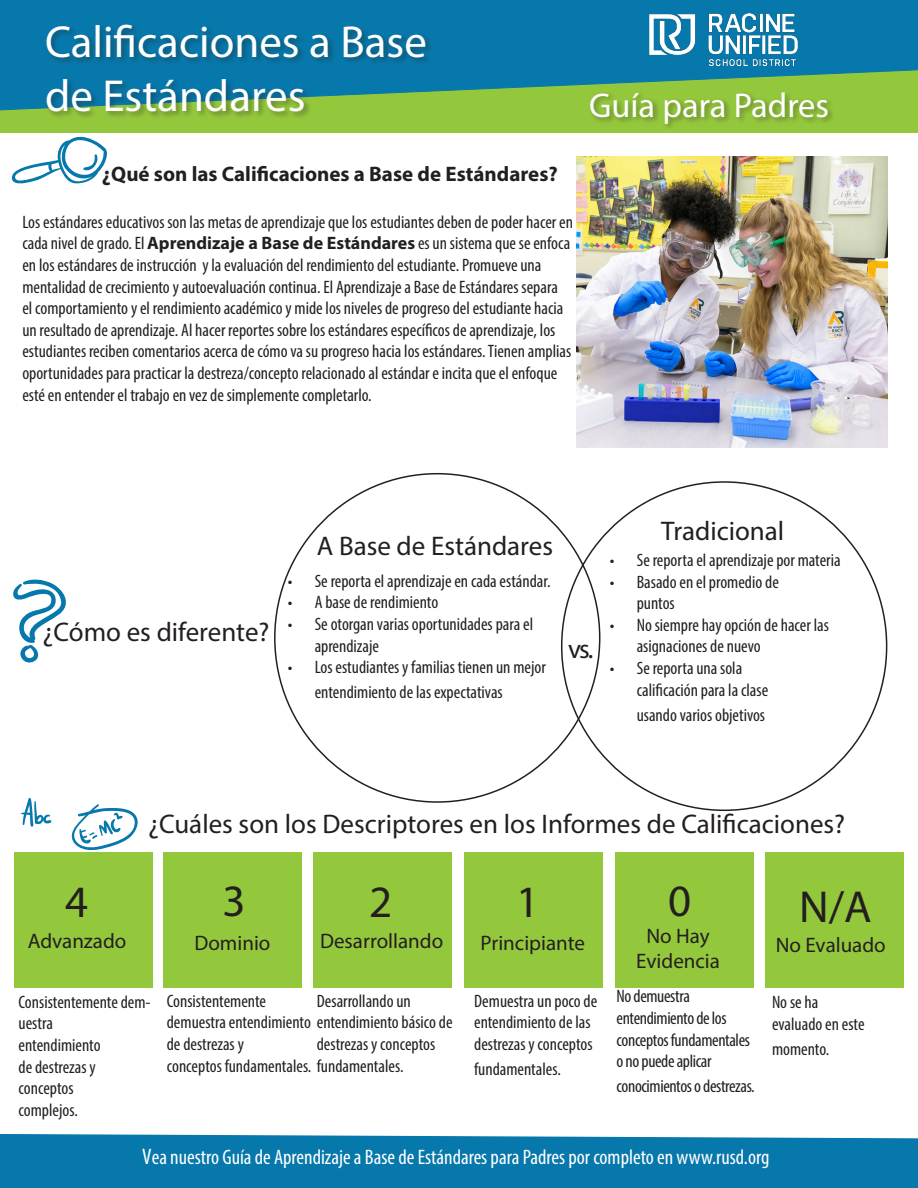
<style>
.page{position:relative;width:918px;height:1188px;background:#fff}
.page>*{position:absolute;margin:0;border:0;box-sizing:border-box;transform-origin:0 0}
.t1{font:45px/54px "Myriad Pro";color:#fff}
.t2{font:45px "Myriad Pro";color:#231f20}
.t3{font:34.5px "Myriad Pro";color:#fff}
.t4{font:27px "Myriad Pro";color:#231f20}
.t5{font:condensed 21px "Myriad Pro";color:#fff}
.t6{font:21px/25.2px "Myriad Pro";color:#231f20;text-align:center}
.t7{font:700 21px "Myriad Pro";color:#231f20}
.t8{font:condensed 18px/21.6px "Myriad Pro";color:#231f20}
.t9{font:condensed 18px/21.6px "Myriad Pro";letter-spacing:-.02em;color:#231f20}
.s1{font-weight:700;font-stretch:normal}
.s2{font-size:22.5px}
</style>
<div class="page">
<div style="left:0;top:117px;width:918px;height:16px;background:#94c83c"></div>
<svg style="left:0;top:0;width:918px;height:117px;background:#228795"></svg>
<div style="left:45px;top:23px;width:388px;height:97px;background:#231f20;opacity:.4"></div>
<div style="left:588px;top:90px;width:248px;height:41px;background:#231f20;opacity:.4"></div>
<img style="left:576px;top:156px;width:311px;height:292px">
<div style="left:0;top:1134px;width:918px;height:54px;background:#0778ab"></div>
<img style="left:650px;top:13px;width:147px;height:52px">
<svg style="left:11px;top:136px;width:96px;height:48px"></svg>
<svg style="left:71px;top:804px;width:67px;height:47px"></svg>
<svg style="left:21px;top:798px;width:30px;height:29px"></svg>
<div style="left:14px;top:852px;width:139px;height:136px;background:#94c83c"></div>
<div style="left:163px;top:852px;width:139px;height:136px;background:#94c83c"></div>
<div style="left:313px;top:852px;width:139px;height:136px;background:#94c83c"></div>
<div style="left:464px;top:852px;width:139px;height:136px;background:#94c83c"></div>
<div style="left:615px;top:852px;width:139px;height:136px;background:#94c83c"></div>
<div style="left:765px;top:852px;width:139px;height:135px;background:#94c83c"></div>
<svg style="left:13px;top:579px;width:53px;height:84px"></svg>
<p class="t1" style="left:45px;top:14px;width:383px">Calificaciones a Base de Estándares</p>
<p class="t7" style="left:102px;top:160px;width:457px">¿Qué son las Calificaciones a Base de Estándares?</p>
<p class="t8" style="left:22px;top:211px;width:552px">Los estándares educativos son las metas de aprendizaje que los estudiantes deben de poder hacer en cada nivel de grado. El <span class="s1">Aprendizaje a Base de Estándares</span> es un sistema que se enfoca en los estándares de instrucción y la evaluación del rendimiento del estudiante. Promueve una mentalidad de crecimiento y autoevaluación continua. El Aprendizaje a Base de Estándares separa<br>el comportamiento y el rendimiento académico y mide los niveles de progreso del estudiante hacia un resultado de aprendizaje. Al hacer reportes sobre los estándares específicos de aprendizaje, los estudiantes reciben comentarios acerca de cómo va su progreso hacia los estándares. Tienen amplias oportunidades para practicar la destreza/concepto relacionado al estándar e incita que el enfoque esté en entender el trabajo en vez de simplemente completarlo.</p>
<p class="t3" style="left:589px;top:84px;width:242px">Guía para Padres</p>
<p class="t4" style="left:43px;top:616px;width:228px">¿Cómo es diferente?</p>
<p class="t4" style="left:317px;top:529px;width:238px">A Base de Estándares</p>
<p class="t8" style="left:288px;top:570px;width:264px">• Se reporta el aprendizaje en cada estándar.</p>
<p class="t8" style="left:288px;top:591px;width:152px">• A base de rendimiento</p>
<p class="t8" style="left:315px;top:613px;width:220px;text-indent:-27px">• Se otorgan varias oportunidades para el aprendizaje</p>
<p class="t8" style="left:315px;top:654px;width:233px;line-height:25.2px;text-indent:-27px">• Los estudiantes y familias tienen un mejor entendimiento de las expectativas</p>
<p class="t4" style="left:568px;top:632px;width:27px">vs.</p>
<p class="t4" style="left:661px;top:514px;width:125px">Tradicional</p>
<p class="t8" style="left:610px;top:549px;width:232px">• Se reporta el aprendizaje por materia</p>
<p class="t8" style="left:637px;top:571px;width:144px;text-indent:-27px">• Basado en el promedio de puntos</p>
<p class="t8" style="left:637px;top:614px;width:194px;text-indent:-27px">• No siempre hay opción de hacer las asignaciones de nuevo</p>
<p class="t8" style="left:637px;top:657px;width:133px;text-indent:-27px">• Se reporta una sola calificación para la clase</p>
<p class="t8" style="left:637px;top:704px;width:130px">usando varios objetivos</p>
<p class="t4" style="left:148px;top:807px;width:699px">¿Cuáles son los Descriptores en los Informes de Calificaciones?</p>
<p class="t2" style="left:65px;top:874px;width:25px">4</p>
<p class="t6" style="left:28px;top:928px;width:100px">Advanzado</p>
<p class="t8" style="left:19px;top:991px;width:134px">Consistentemente dem&shy;uestra<br>entendimiento<br>de destrezas y conceptos<br>complejos.</p>
<p class="t2" style="left:222px;top:874px;width:25px">3</p>
<p class="t2" style="left:369px;top:874px;width:25px">2</p>
<p class="t2" style="left:516px;top:874px;width:25px">1</p>
<p class="t2" style="left:668px;top:874px;width:25px">0</p>
<p class="t2" style="left:799px;top:879px;width:74px">N/A</p>
<p class="t6" style="left:194px;top:930px;width:78px">Dominio</p>
<p class="t6" style="left:320px;top:928px;width:125px">Desarrollando</p>
<p class="t6" style="left:481px;top:930px;width:106px">Principiante</p>
<p class="t6" style="left:636px;top:923px;width:85px">No Hay<br>Evidencia</p>
<p class="t6" style="left:776px;top:932px;width:112px">No Evaluado</p>
<p class="t8" style="left:167px;top:990px;width:287px">Consistentemente<br>demuestra entendimiento entendimiento básico de de destrezas y<br>conceptos fundamentales. fundamentales.</p>
<p class="t9" style="left:617px;top:985px;width:135px">No demuestra entendimiento de los conceptos fundamentales o no puede aplicar</p>
<p class="t9" style="left:617px;top:1075px;width:140px">conocimientos o destrezas.</p>
<p class="t8" style="left:317px;top:990px;width:96px">Desarrollando un</p>
<p class="t8" style="left:317px;top:1033px;width:120px">destrezas y conceptos</p>
<p class="t8" style="left:474px;top:990px;width:125px">Demuestra un poco de entendimiento de las destrezas y conceptos</p>
<p class="t8" style="left:474px;top:1058px;width:88px">fundamentales.</p>
<p class="t8" style="left:772px;top:991px;width:94px">No se ha evaluado en este</p>
<p class="t8" style="left:772px;top:1038px;width:59px">momento.</p>
<p class="t5" style="left:142px;top:1145px;width:629px"><span class="s2">V</span>ea nuestro Guía de Aprendizaje a Base de Estándares para Padres por completo en www.rusd.org</p>
</div>
